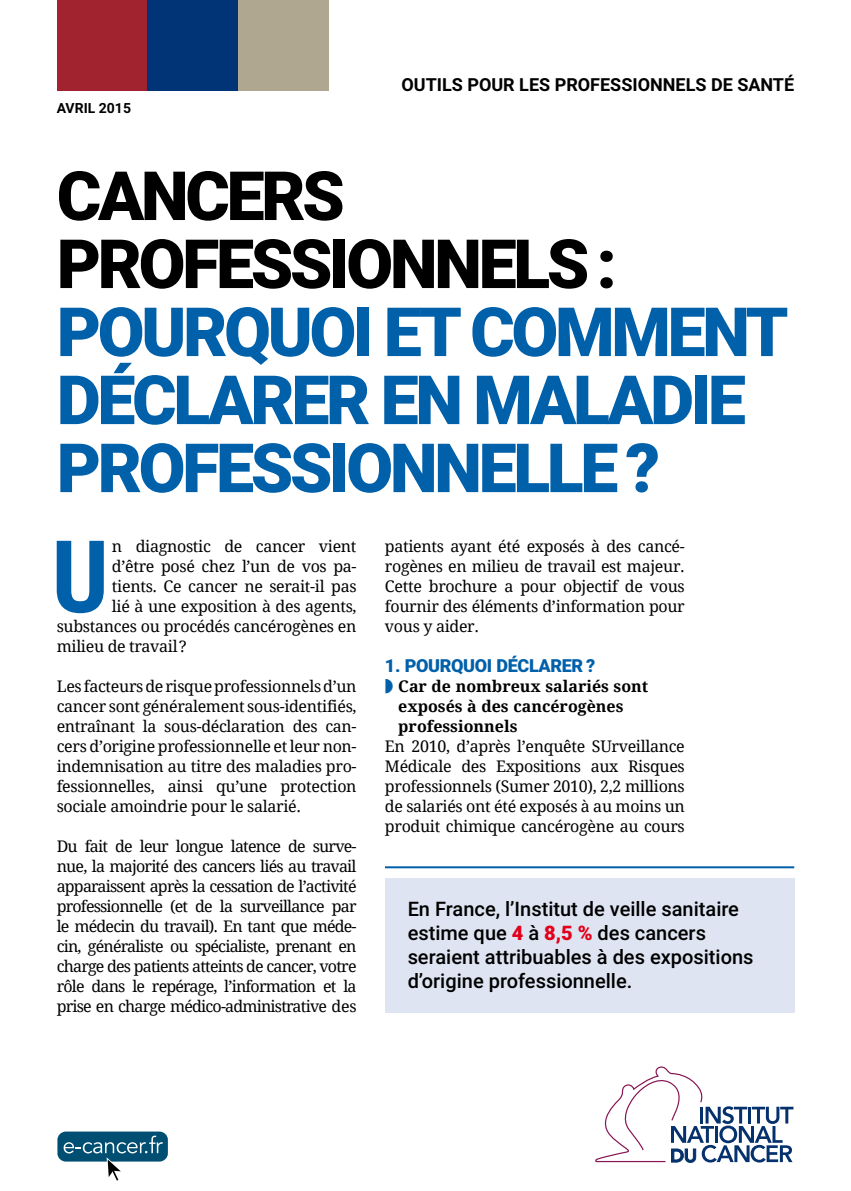
<style>
.page{position:relative;width:851px;height:1191px;background:#fff}
.page>*{position:absolute;margin:0;border:0;box-sizing:border-box;transform-origin:0 0}
.Corps_de_texte{font:700 100.4px "Roboto Condensed";color:#0060aa}
.t1{font:900 68px/68px "Roboto";letter-spacing:-.05em;color:#0060aa}
.t2{font:500 20px/24px "Roboto";color:#000}
.t3{font:700 18px "Roboto";color:#000}
.Corps_de_texte-2{font:900 18px "Roboto";letter-spacing:-.02em;color:#0060aa}
.Corps_de_texte-3{font:16px/20px "Droid Serif";letter-spacing:-.02em;color:#000;text-align:justify}
.Corps_de_texte-4{font:700 16px/20px "Droid Serif";color:#000}
.t4{font:700 14px "Roboto";color:#000}
.s1{color:#000}
.s2{font-weight:900;color:#e2001a}
</style>
<div class="page">
<div style="left:57px;top:0;width:90px;height:91px;background:#a1232f"></div>
<div style="left:147px;top:0;width:91px;height:91px;background:#003477"></div>
<div style="left:238px;top:0;width:91px;height:91px;background:#b0a791"></div>
<div style="left:57px;top:1131px;width:111px;height:30px;background:#004e72;border-radius:8px"></div>
<svg style="left:64px;top:1135px;width:99px;height:46px"></svg>
<svg style="left:595px;top:1066px;width:198px;height:96px"></svg>
<div style="left:385px;top:878px;width:409px;height:135px;background:#dfe4f2"></div>
<hr style="left:385px;top:866px;width:409px;height:2px;background:#0060aa">
<p class="t4" style="left:57px;top:99px;width:76px">AVRIL 2015</p>
<p class="t3" style="left:401px;top:72px;width:394px">OUTILS POUR LES PROFESSIONNELS DE SANTÉ</p>
<p class="t1" style="left:57px;top:159px;width:733px"><span class="s1">CANCERS<br>PROFESSIONNELS :<br></span>POURQUOI ET COMMENT<br>DÉCLARER EN MALADIE<br>PROFESSIONNELLE ?</p>
<p class="Corps_de_texte" style="left:52px;top:506px;width:59px">U</p>
<p class="Corps_de_texte-3" style="left:112px;top:536px;width:246px">n diagnostic de cancer vient</p>
<p class="Corps_de_texte-3" style="left:112px;top:556px;width:246px">d’être posé chez l’un de vos pa-</p>
<p class="Corps_de_texte-3" style="left:112px;top:576px;width:246px">tients. Ce cancer ne serait-il pas</p>
<p class="Corps_de_texte-3" style="left:112px;top:596px;width:246px">lié à une exposition à des agents,</p>
<p class="Corps_de_texte-3" style="left:57px;top:616px;width:301px">substances ou procédés cancérogènes en</p>
<p class="Corps_de_texte-3" style="left:57px;top:636px;width:132px">milieu de travail?</p>
<p class="Corps_de_texte-3" style="left:57px;top:676px;width:301px">Les facteurs de risque professionnels d’un cancer sont généralement sous-identifiés, entraînant la sous-déclaration des can&shy;cers d’origine professionnelle et leur non&shy;indemnisation au titre des maladies pro&shy;fessionnelles, ainsi qu’une protection sociale amoindrie pour le salarié.</p>
<p class="Corps_de_texte-3" style="left:57px;top:836px;width:301px">Du fait de leur longue latence de surve&shy;nue, la majorité des cancers liés au travail apparaissent après la cessation de l’activité professionnelle (et de la surveillance par le médecin du travail). En tant que méde&shy;cin, généraliste ou spécialiste, prenant en charge des patients atteints de cancer, votre rôle dans le repérage, l’information et la prise en charge médico-administrative des</p>
<p class="Corps_de_texte-3" style="left:385px;top:536px;width:301px">patients ayant été exposés à des cancé&shy;rogènes en milieu de travail est majeur.<br>Cette brochure a pour objectif de vous fournir des éléments d’information pour vous y aider.</p>
<p class="Corps_de_texte-2" style="left:385px;top:653px;width:212px">1. POURQUOI DÉCLARER ?</p>
<p class="Corps_de_texte-4" style="left:398px;top:676px;width:251px">Car de nombreux salariés sont exposés à des cancérogènes professionnels</p>
<p class="Corps_de_texte-3" style="left:385px;top:736px;width:301px">En 2010, d’après l’enquête SUrveillance Médicale des Expositions aux Risques professionnels (Sumer 2010), 2,2 millions de salariés ont été exposés à au moins un produit chimique cancérogène au cours</p>
<p class="t2" style="left:407px;top:896px;width:347px">En France, l’Institut de veille sanitaire estime que <span class="s2">4</span> à <span class="s2">8,5 %</span> des cancers seraient attribuables à des expositions d’origine professionnelle.</p>
</div>
